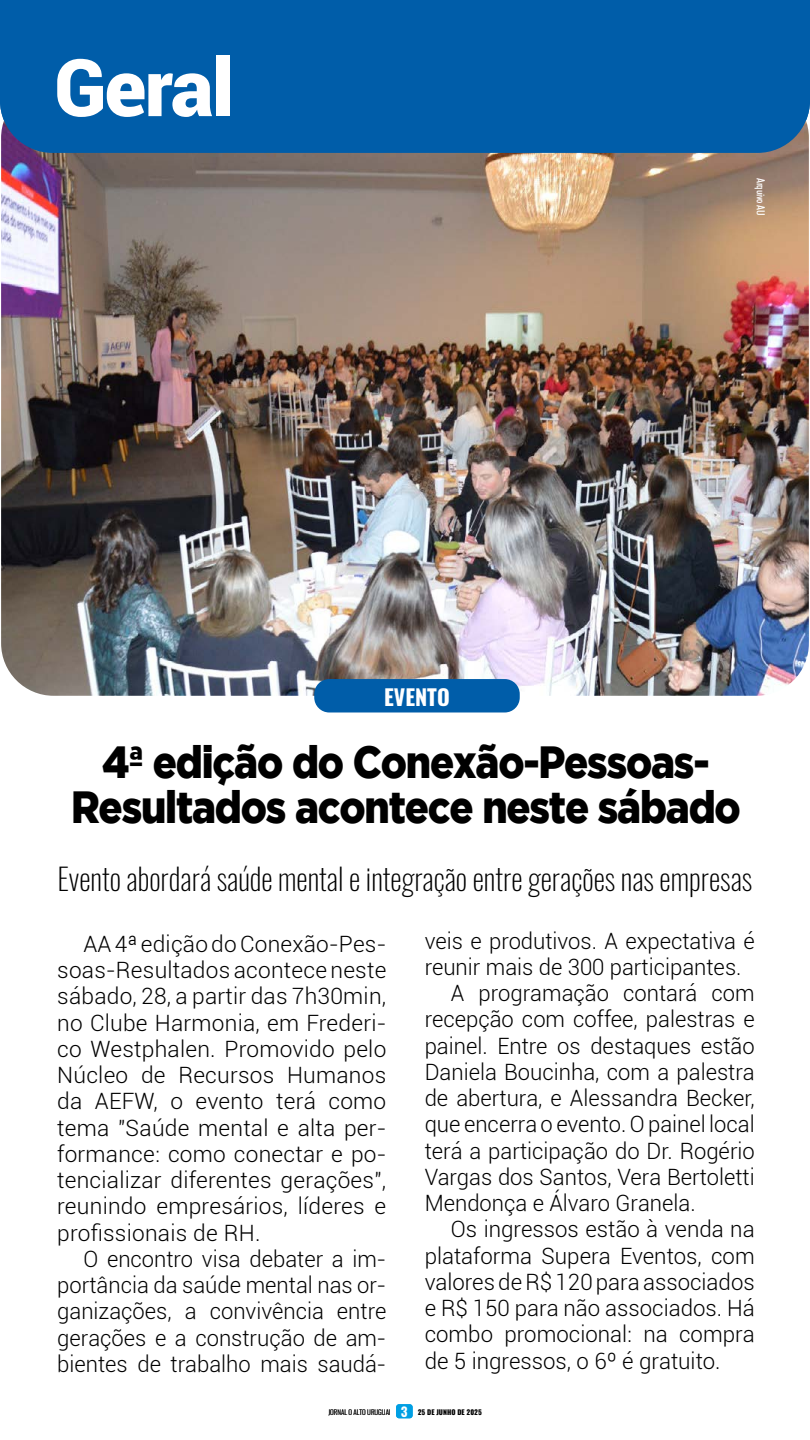
<style>
.page{position:relative;width:810px;height:1440px;background:#fff}
.page>*{position:absolute;margin:0;border:0;box-sizing:border-box;transform-origin:0 0}
.t1{font:900 79.5px "Roboto";letter-spacing:-.02em;color:#fff}
.t2{font:900 45px/45px "Gotham";letter-spacing:-.03em;color:#000;text-align:center;scale:.89 1}
.t3{font:200 30px "Oswald";color:#000}
.t4{font:300 22.5px/26.2px "Roboto";color:#000;text-align:justify}
.t5{font:700 21.75px "Oswald";color:#fff}
.t6{font:500 condensed 11.25px "Futura BT";letter-spacing:-.02em;color:#fff}
.t7{font:300 6.98px "Oswald";color:#000}
.t8{font:800 6.98px "Oswald";color:#000}
.s1{font-weight:700;font-size:12.9px;color:#fff}
</style>
<div class="page">
<div style="left:396px;top:1404px;width:17px;height:14px;background:#009fe3;border-radius:3px"></div>
<img style="left:1px;top:153px;width:808px;height:543px">
<div style="left:0;top:0;width:810px;height:153px;background:#005da9"></div>
<div style="left:314px;top:679px;width:206px;height:33px;background:#005da9;border-radius:15px"></div>
<h1 class="t1" style="left:54px;top:32px;width:181px">Geral</h1>
<p class="t6" style="left:768px;top:178px;width:39px;rotate:90deg">Arquivo AU</p>
<p class="t5" style="left:384px;top:682px;width:67px">EVENTO</p>
<h2 class="t2" style="left:71px;top:739px;width:754px">4ª edição do Conexão-Pessoas-<br>Resultados acontece neste sábado</h2>
<h3 class="t3" style="left:57px;top:859px;width:696px">Evento abordará saúde mental e integração entre gerações nas empresas</h3>
<p class="t4" style="left:57px;top:930px;width:331px;text-indent:26px">AA 4ª edição do Conexão-Pes&shy;soas-Resultados acontece neste sábado, 28, a partir das 7h30min, no Clube Harmonia, em Frederi&shy;co Westphalen. Promovido pelo Núcleo de Recursos Humanos da AEFW, o evento terá como tema "Saúde mental e alta per&shy;formance: como conectar e po&shy;tencializar diferentes gerações", reunindo empresários, líderes e profissionais de RH.</p>
<p class="t4" style="left:57px;top:1245px;width:331px;text-indent:26px">O encontro visa debater a im&shy;portância da saúde mental nas or&shy;ganizações, a convivência entre gerações e a construção de am&shy;bientes de trabalho mais saudá-</p>
<p class="t4" style="left:425px;top:927px;width:332px">veis e produtivos. A expectativa é</p>
<p class="t4" style="left:425px;top:953px;width:318px">reunir mais de 300 participantes.</p>
<p class="t4" style="left:451px;top:979px;width:305px">A programação contará com</p>
<p class="t4" style="left:425px;top:1006px;width:332px">recepção com coffee, palestras e</p>
<p class="t4" style="left:425px;top:1032px;width:332px">painel. Entre os destaques estão</p>
<p class="t4" style="left:425px;top:1058px;width:332px">Daniela Boucinha, com a palestra</p>
<p class="t4" style="left:425px;top:1084px;width:332px">de abertura, e Alessandra Becker,</p>
<p class="t4" style="left:425px;top:1111px;width:332px">que encerra o evento. O painel local</p>
<p class="t4" style="left:425px;top:1137px;width:332px">terá a participação do Dr. Rogério</p>
<p class="t4" style="left:425px;top:1163px;width:332px">Vargas dos Santos, Vera Bertoletti</p>
<p class="t4" style="left:425px;top:1189px;width:273px">Mendonça e Álvaro Granela.</p>
<p class="t4" style="left:451px;top:1216px;width:305px">Os ingressos estão à venda na</p>
<p class="t4" style="left:425px;top:1242px;width:332px">plataforma Supera Eventos, com</p>
<p class="t4" style="left:425px;top:1268px;width:332px">valores de R$ 120 para associados</p>
<p class="t4" style="left:425px;top:1294px;width:332px">e R$ 150 para não associados. Há</p>
<p class="t4" style="left:425px;top:1321px;width:332px">combo promocional: na compra</p>
<p class="t4" style="left:425px;top:1347px;width:297px">de 5 ingressos, o 6º é gratuito.</p>
<p class="t7" style="left:328px;top:1407px;width:64px">JORNAL O ALTO URUGUAI</p>
<p class="t8" style="left:401px;top:1407px;width:82px"><span class="s1">3</span> 25 DE JUNHO DE 2025</p>
</div>
